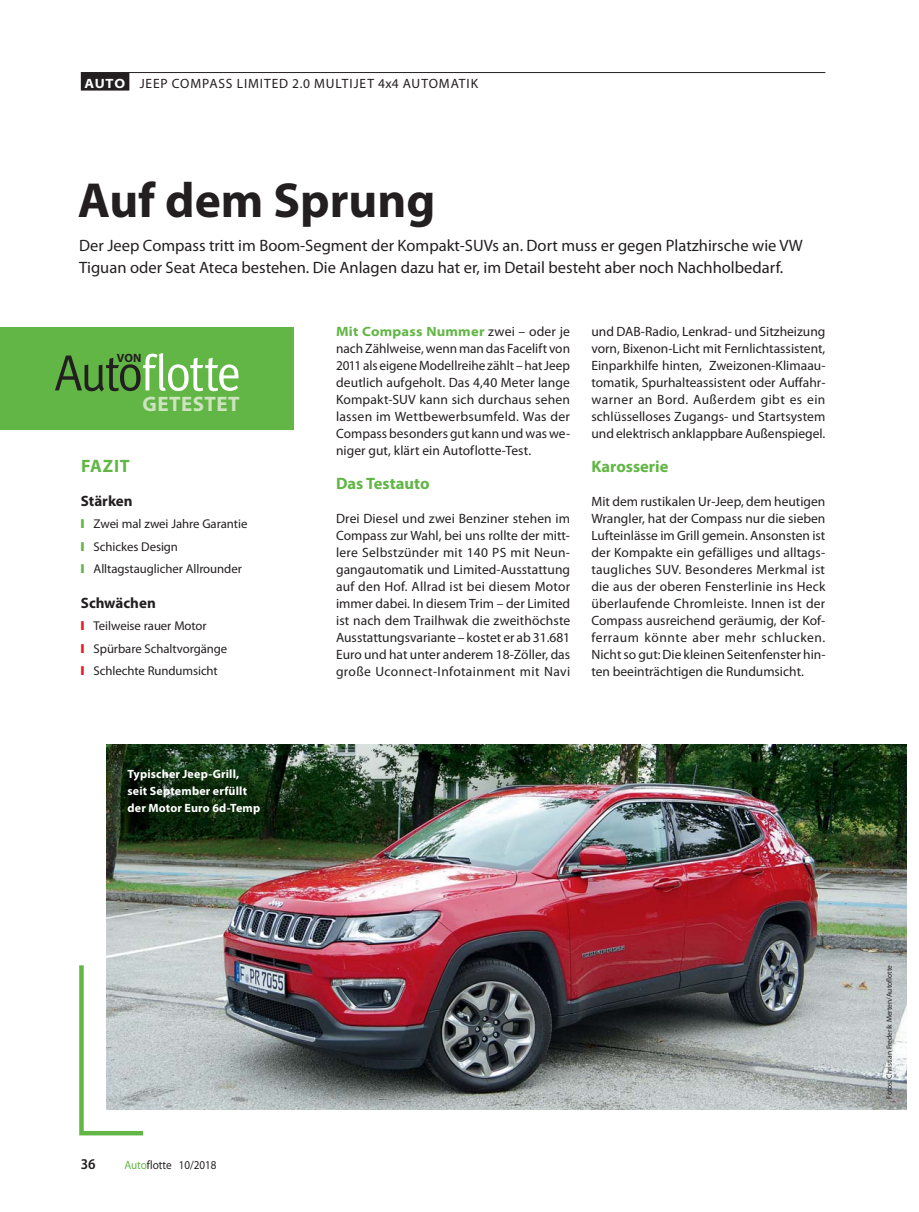
<style>
.page{position:relative;width:919px;height:1212px;background:#fff}
.page>*{position:absolute;margin:0;border:0;box-sizing:border-box;transform-origin:0 0}
.t1{font:700 49.5px "Myriad Pro";color:#231f20}
.t2{font:700 21px "Myriad Pro";letter-spacing:.02em;color:#cde4bf}
.t3{font:700 18px "Myriad Pro";letter-spacing:.045em;color:#61b645}
.t4{font:16.5px/22.5px "Myriad Pro";color:#231f20}
.t5{font:700 16.5px "Myriad Pro";color:#61b645}
.t6{font:700 15px "Myriad Pro";color:#231f20}
.t7{font:600 semi-condensed 15px "Myriad Pro";color:#231f20}
.t8{font:13.5px/17px "Myriad Pro";color:#231f20;text-align:justify}
.t9{font:13.5px "Myriad Pro";letter-spacing:.065em;color:#231f20}
.t10{font:12.75px/22.2px "Myriad Pro";letter-spacing:-.005em;color:#231f20}
.t11{font:700 12px/17px "Myriad Pro";letter-spacing:.015em;color:#fff}
.t12{font:semi-expanded 12px "Myriad Pro";color:#231f20;scale:.85 1}
.t13{font:700 12px "Myriad Pro";color:#231f20}
.t14{font:7.5px "Myriad Pro";color:#231f20}
.s1{font-weight:700;font-stretch:semi-expanded;color:#fff}
.s2{color:#61b645}
.s3{color:#e61d24}
.s4{font-weight:700;font-stretch:semi-expanded;color:#61b645}
</style>
<div class="page">
<div style="left:81px;top:73px;width:48px;height:18px;background:#231f20"></div>
<hr style="left:81px;top:72px;width:744px;height:1px;background:#231f20">
<img style="left:106px;top:744px;width:800px;height:366px">
<div style="left:0;top:327px;width:293px;height:102px;background:#61b645"></div>
<svg style="left:55px;top:353px;width:183px;height:38px"></svg>
<svg style="left:79px;top:961px;width:68px;height:175px"></svg>
<p class="t9" style="left:84px;top:78px;width:395px"><span class="s1">AUTO</span> JEEP COMPASS LIMITED 2.0 MULTIJET 4x4 AUTOMATIK</p>
<h1 class="t1" style="left:78px;top:182px;width:359px">Auf dem Sprung</h1>
<p class="t4" style="left:79px;top:236px;width:725px">Der Jeep Compass tritt im Boom-Segment der Kompakt-SUVs an. Dort muss er gegen Platzhirsche wie VW<br>Tiguan oder Seat Ateca bestehen. Die Anlagen dazu hat er, im Detail besteht aber noch Nachholbedarf.</p>
<p class="t13" style="left:117px;top:353px;width:26px">VON</p>
<h2 class="t2" style="left:143px;top:396px;width:98px">GETESTET</h2>
<h3 class="t3" style="left:81px;top:459px;width:50px">FAZIT</h3>
<p class="t6" style="left:81px;top:495px;width:53px">Stärken</p>
<p class="t10" style="left:81px;top:514px;width:168px"><span class="s2">❙</span> Zwei mal zwei Jahre Garantie <span class="s2">❙</span> Schickes Design<br><span class="s2">❙</span> Alltagstauglicher Allrounder</p>
<p class="t6" style="left:81px;top:597px;width:76px">Schwächen</p>
<p class="t10" style="left:81px;top:616px;width:148px"><span class="s3">❙</span> Teilweise rauer Motor<br><span class="s3">❙</span> Spürbare Schaltvorgänge <span class="s3">❙</span> Schlechte Rundumsicht</p>
<p class="t11" style="left:127px;top:767px;width:134px">Typischer Jeep-Grill, seit September erfüllt der Motor Euro 6d-Temp</p>
<p class="t8" style="left:336px;top:324px;width:235px"><span class="s4">Mit Compass Nummer</span> zwei – oder je nach Zählweise, wenn man das Facelift von 2011 als eigene Modellreihe zählt – hat Jeep deutlich aufgeholt. Das 4,40 Meter lange Kompakt-SUV kann sich durchaus sehen lassen im Wettbewerbsumfeld. Was der Compass besonders gut kann und was we&shy;niger gut, klärt ein Autoflotte-Test.</p>
<p class="t5" style="left:336px;top:477px;width:95px">Das Testauto</p>
<p class="t8" style="left:336px;top:511px;width:236px">Drei Diesel und zwei Benziner stehen im Compass zur Wahl, bei uns rollte der mitt&shy;lere Selbstzünder mit 140 PS mit Neun&shy;gangautomatik und Limited-Ausstattung auf den Hof. Allrad ist bei diesem Motor immer dabei. In diesem Trim – der Limited ist nach dem Trailhwak die zweithöchste Ausstattungsvariante – kostet er ab 31.681<br>Euro und hat unter anderem 18-Zöller, das große Uconnect-Infotainment mit Navi</p>
<p class="t8" style="left:591px;top:324px;width:235px">und DAB-Radio, Lenkrad- und Sitzheizung vorn, Bixenon-Licht mit Fernlichtassistent, Einparkhilfe hinten, Zweizonen-Klimaau&shy;tomatik, Spurhalteassistent oder Auffahr&shy;warner an Bord. Außerdem gibt es ein schlüsselloses Zugangs- und Startsystem und elektrisch anklappbare Außenspiegel.</p>
<p class="t5" style="left:591px;top:460px;width:79px">Karosserie</p>
<p class="t8" style="left:591px;top:494px;width:236px">Mit dem rustikalen Ur-Jeep, dem heutigen Wrangler, hat der Compass nur die sieben Lufteinlässe im Grill gemein. Ansonsten ist der Kompakte ein gefälliges und alltags&shy;taugliches SUV. Besonderes Merkmal ist die aus der oberen Fensterlinie ins Heck überlaufende Chromleiste. Innen ist der Compass ausreichend geräumig, der Kof&shy;ferraum könnte aber mehr schlucken.<br>Nicht so gut: Die kleinen Seitenfenster hin&shy;ten beeinträchtigen die Rundumsicht.</p>
<p class="t7" style="left:81px;top:1155px;width:16px">36</p>
<p class="t12" style="left:124px;top:1158px;width:110px"><span class="s2">Auto</span>flotte 10/2018</p>
<p class="t14" style="left:886px;top:1099px;width:135px;rotate:-90deg">Fotos: Christian Frederik Merten/Autoflotte</p>
</div>
